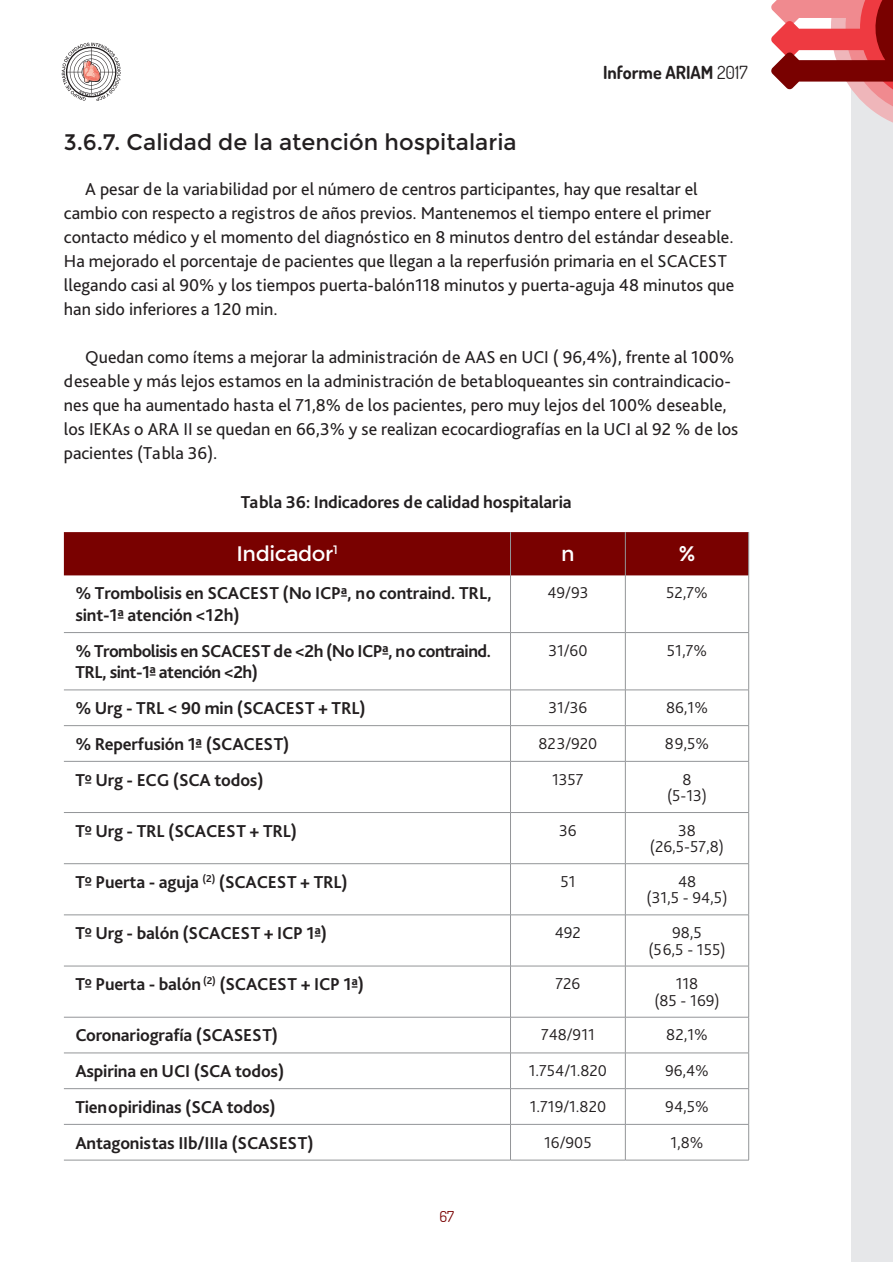
<style>
.page{position:relative;width:893px;height:1262px;background:#fff}
.page>*{position:absolute;margin:0;border:0;box-sizing:border-box;transform-origin:0 0}
.t1{font:22.5px "Montserrat";color:#231f20}
.t2{font:21px "Montserrat";letter-spacing:-.02em;color:#fff}
.t3{font:18px/24px "Bliss Pro";color:#231f20}
.t4{font:700 18px/21.6px "Bliss Pro";letter-spacing:-.01em;color:#231f20}
.t5{font:700 18px/21.6px "Bliss Pro";letter-spacing:-.03em;color:#231f20}
.t6{font:700 18px "Dosis";color:#231f20}
.t7{font:300 16.5px/16.5px "Bliss Pro";color:#231f20;text-align:center}
.t8{font:15px "Dosis";color:#790100}
.s1{font-weight:400}
</style>
<div class="page">
<div style="left:850px;top:0;width:43px;height:1261px;background:#e6e7e9"></div>
<svg style="left:62px;top:43px;width:59px;height:58px"></svg>
<div style="left:64px;top:532px;width:684px;height:43px;background:#790100"></div>
<hr style="left:510px;top:632px;width:115px;height:1px;background:#939598">
<hr style="left:625px;top:632px;width:124px;height:1px;background:#939598">
<hr style="left:510px;top:689px;width:115px;height:1px;background:#939598">
<hr style="left:625px;top:689px;width:124px;height:1px;background:#939598">
<hr style="left:510px;top:725px;width:115px;height:1px;background:#939598">
<hr style="left:625px;top:725px;width:124px;height:1px;background:#939598">
<hr style="left:510px;top:761px;width:115px;height:1px;background:#939598">
<hr style="left:625px;top:761px;width:124px;height:1px;background:#939598">
<hr style="left:510px;top:812px;width:115px;height:1px;background:#939598">
<hr style="left:625px;top:812px;width:124px;height:1px;background:#939598">
<hr style="left:510px;top:863px;width:115px;height:1px;background:#939598">
<hr style="left:625px;top:863px;width:124px;height:1px;background:#939598">
<hr style="left:510px;top:914px;width:115px;height:1px;background:#939598">
<hr style="left:625px;top:914px;width:124px;height:1px;background:#939598">
<hr style="left:510px;top:965px;width:115px;height:1px;background:#939598">
<hr style="left:625px;top:965px;width:124px;height:1px;background:#939598">
<hr style="left:510px;top:1016px;width:115px;height:1px;background:#939598">
<hr style="left:625px;top:1016px;width:124px;height:1px;background:#939598">
<hr style="left:510px;top:1052px;width:115px;height:1px;background:#939598">
<hr style="left:625px;top:1052px;width:124px;height:1px;background:#939598">
<hr style="left:510px;top:1088px;width:115px;height:1px;background:#939598">
<hr style="left:625px;top:1088px;width:124px;height:1px;background:#939598">
<hr style="left:510px;top:1124px;width:115px;height:1px;background:#939598">
<hr style="left:625px;top:1124px;width:124px;height:1px;background:#939598">
<hr style="left:510px;top:1159px;width:115px;height:1px;background:#939598">
<hr style="left:625px;top:1159px;width:124px;height:1px;background:#939598">
<hr style="left:510px;top:575px;width:1px;height:57px;background:#939598">
<hr style="left:625px;top:575px;width:1px;height:57px;background:#939598">
<hr style="left:748px;top:575px;width:1px;height:57px;background:#939598">
<hr style="left:510px;top:632px;width:1px;height:57px;background:#939598">
<hr style="left:625px;top:632px;width:1px;height:57px;background:#939598">
<hr style="left:748px;top:632px;width:1px;height:57px;background:#939598">
<hr style="left:510px;top:690px;width:1px;height:35px;background:#939598">
<hr style="left:625px;top:690px;width:1px;height:35px;background:#939598">
<hr style="left:748px;top:690px;width:1px;height:35px;background:#939598">
<hr style="left:510px;top:725px;width:1px;height:36px;background:#939598">
<hr style="left:625px;top:725px;width:1px;height:36px;background:#939598">
<hr style="left:748px;top:725px;width:1px;height:36px;background:#939598">
<hr style="left:510px;top:761px;width:1px;height:51px;background:#939598">
<hr style="left:625px;top:761px;width:1px;height:51px;background:#939598">
<hr style="left:748px;top:761px;width:1px;height:51px;background:#939598">
<hr style="left:510px;top:812px;width:1px;height:51px;background:#939598">
<hr style="left:625px;top:812px;width:1px;height:51px;background:#939598">
<hr style="left:748px;top:812px;width:1px;height:51px;background:#939598">
<hr style="left:510px;top:863px;width:1px;height:51px;background:#939598">
<hr style="left:625px;top:863px;width:1px;height:51px;background:#939598">
<hr style="left:748px;top:863px;width:1px;height:51px;background:#939598">
<hr style="left:510px;top:915px;width:1px;height:50px;background:#939598">
<hr style="left:625px;top:915px;width:1px;height:50px;background:#939598">
<hr style="left:748px;top:915px;width:1px;height:50px;background:#939598">
<hr style="left:510px;top:966px;width:1px;height:50px;background:#939598">
<hr style="left:625px;top:966px;width:1px;height:50px;background:#939598">
<hr style="left:748px;top:966px;width:1px;height:50px;background:#939598">
<hr style="left:510px;top:1017px;width:1px;height:35px;background:#939598">
<hr style="left:625px;top:1017px;width:1px;height:35px;background:#939598">
<hr style="left:748px;top:1017px;width:1px;height:35px;background:#939598">
<hr style="left:510px;top:1053px;width:1px;height:35px;background:#939598">
<hr style="left:625px;top:1053px;width:1px;height:35px;background:#939598">
<hr style="left:748px;top:1053px;width:1px;height:35px;background:#939598">
<hr style="left:510px;top:1088px;width:1px;height:36px;background:#939598">
<hr style="left:625px;top:1088px;width:1px;height:36px;background:#939598">
<hr style="left:748px;top:1088px;width:1px;height:36px;background:#939598">
<hr style="left:510px;top:1124px;width:1px;height:35px;background:#939598">
<hr style="left:625px;top:1124px;width:1px;height:35px;background:#939598">
<hr style="left:748px;top:1124px;width:1px;height:35px;background:#939598">
<hr style="left:64px;top:632px;width:446px;height:1px;background:#939598">
<hr style="left:64px;top:689px;width:446px;height:1px;background:#939598">
<hr style="left:64px;top:725px;width:446px;height:1px;background:#939598">
<hr style="left:64px;top:761px;width:446px;height:1px;background:#939598">
<hr style="left:64px;top:812px;width:446px;height:1px;background:#939598">
<hr style="left:64px;top:863px;width:446px;height:1px;background:#939598">
<hr style="left:64px;top:914px;width:446px;height:1px;background:#939598">
<hr style="left:64px;top:965px;width:446px;height:1px;background:#939598">
<hr style="left:64px;top:1016px;width:446px;height:1px;background:#939598">
<hr style="left:64px;top:1052px;width:446px;height:1px;background:#939598">
<hr style="left:64px;top:1088px;width:446px;height:1px;background:#939598">
<hr style="left:64px;top:1124px;width:446px;height:1px;background:#939598">
<hr style="left:64px;top:1159px;width:446px;height:1px;background:#939598">
<hr style="left:510px;top:532px;width:1px;height:43px;background:#939598">
<hr style="left:625px;top:532px;width:1px;height:43px;background:#939598">
<hr style="left:748px;top:532px;width:1px;height:43px;background:#939598">
<svg style="left:771px;top:0;width:122px;height:131px"></svg>
<p class="t6" style="left:603px;top:61px;width:146px">Informe ARIAM <span class="s1">2017</span></p>
<p class="t1" style="left:64px;top:128px;width:454px">3.6.7. Calidad de la atención hospitalaria</p>
<p class="t3" style="left:64px;top:176px;width:672px;text-indent:21px">A pesar de la variabilidad por el número de centros participantes, hay que resaltar el cambio con respecto a registros de años previos. Mantenemos el tiempo entere el primer contacto médico y el momento del diagnóstico en 8 minutos dentro del estándar deseable.<br>Ha mejorado el porcentaje de pacientes que llegan a la reperfusión primaria en el SCACEST llegando casi al 90% y los tiempos puerta-balón118 minutos y puerta-aguja 48 minutos que han sido inferiores a 120 min.</p>
<p class="t3" style="left:64px;top:344px;width:676px;text-indent:21px">Quedan como ítems a mejorar la administración de AAS en UCI ( 96,4%), frente al 100% deseable y más lejos estamos en la administración de betabloqueantes sin contraindicacio&shy;nes que ha aumentado hasta el 71,8% de los pacientes, pero muy lejos del 100% deseable, los IEKAs o ARA II se quedan en 66,3% y se realizan ecocardiografías en la UCI al 92 % de los pacientes (Tabla 36).</p>
<p class="t4" style="left:241px;top:491px;width:332px">Tabla 36: Indicadores de calidad hospitalaria</p>
<p class="t2" style="left:236px;top:542px;width:103px">Indicador<sup>1</sup></p>
<p class="t2" style="left:561px;top:542px;width:15px">n</p>
<p class="t2" style="left:679px;top:542px;width:18px">%</p>
<p class="t4" style="left:75px;top:582px;width:418px">% Trombolisis en SCACEST (No ICPª, no contraind. TRL, sint-1ª atención &lt;12h)</p>
<p class="t7" style="left:547px;top:584px;width:42px">49/93</p>
<p class="t7" style="left:666px;top:584px;width:43px">52,7%</p>
<p class="t5" style="left:75px;top:639px;width:417px">% Trombolisis en SCACEST de &lt;2h (No ICPª, no contraind.<br>TRL, sint-1ª atención &lt;2h)</p>
<p class="t7" style="left:548px;top:641px;width:41px">31/60</p>
<p class="t7" style="left:667px;top:641px;width:42px">51,7%</p>
<p class="t4" style="left:75px;top:697px;width:292px">% Urg - TRL &lt; 90 min (SCACEST + TRL)</p>
<p class="t7" style="left:548px;top:699px;width:40px">31/36</p>
<p class="t7" style="left:666px;top:699px;width:43px">86,1%</p>
<p class="t4" style="left:75px;top:732px;width:216px">% Reperfusión 1ª (SCACEST)</p>
<p class="t7" style="left:538px;top:734px;width:60px">823/920</p>
<p class="t7" style="left:665px;top:734px;width:46px">89,5%</p>
<p class="t4" style="left:75px;top:768px;width:190px">Tº Urg - ECG (SCA todos)</p>
<p class="t7" style="left:552px;top:770px;width:33px">1357</p>
<p class="t7" style="left:667px;top:770px;width:41px">8 (5-13)</p>
<p class="t4" style="left:75px;top:819px;width:223px">Tº Urg - TRL (SCACEST + TRL)</p>
<p class="t7" style="left:559px;top:821px;width:19px">36</p>
<p class="t7" style="left:650px;top:821px;width:76px">38 (26,5-57,8)</p>
<p class="t4" style="left:75px;top:870px;width:274px">Tº Puerta - aguja <sup>(2)</sup> (SCACEST + TRL)</p>
<p class="t7" style="left:560px;top:872px;width:17px">51</p>
<p class="t7" style="left:646px;top:872px;width:82px">48<br>(31,5 - 94,5)</p>
<p class="t4" style="left:75px;top:921px;width:253px">Tº Urg - balón (SCACEST + ICP 1ª)</p>
<p class="t7" style="left:555px;top:923px;width:28px">492</p>
<p class="t7" style="left:648px;top:923px;width:79px">98,5<br>(56,5 - 155)</p>
<p class="t4" style="left:75px;top:973px;width:290px">Tº Puerta - balón <sup>(2)</sup> (SCACEST + ICP 1ª)</p>
<p class="t7" style="left:555px;top:975px;width:26px">726</p>
<p class="t7" style="left:654px;top:975px;width:67px">118<br>(85 - 169)</p>
<p class="t4" style="left:75px;top:1024px;width:204px">Coronariografía (SCASEST)</p>
<p class="t7" style="left:541px;top:1026px;width:55px">748/911</p>
<p class="t7" style="left:666px;top:1026px;width:43px">82,1%</p>
<p class="t4" style="left:75px;top:1059px;width:210px">Aspirina en UCI (SCA todos)</p>
<p class="t7" style="left:529px;top:1061px;width:80px">1.754/1.820</p>
<p class="t7" style="left:665px;top:1061px;width:45px">96,4%</p>
<p class="t4" style="left:75px;top:1095px;width:202px">Tienopiridinas (SCA todos)</p>
<p class="t7" style="left:530px;top:1097px;width:78px">1.719/1.820</p>
<p class="t7" style="left:665px;top:1097px;width:45px">94,5%</p>
<p class="t4" style="left:75px;top:1131px;width:240px">Antagonistas IIb/IIIa (SCASEST)</p>
<p class="t7" style="left:544px;top:1133px;width:49px">16/905</p>
<p class="t7" style="left:670px;top:1133px;width:35px">1,8%</p>
<p class="t8" style="left:439px;top:1206px;width:16px">67</p>
</div>
